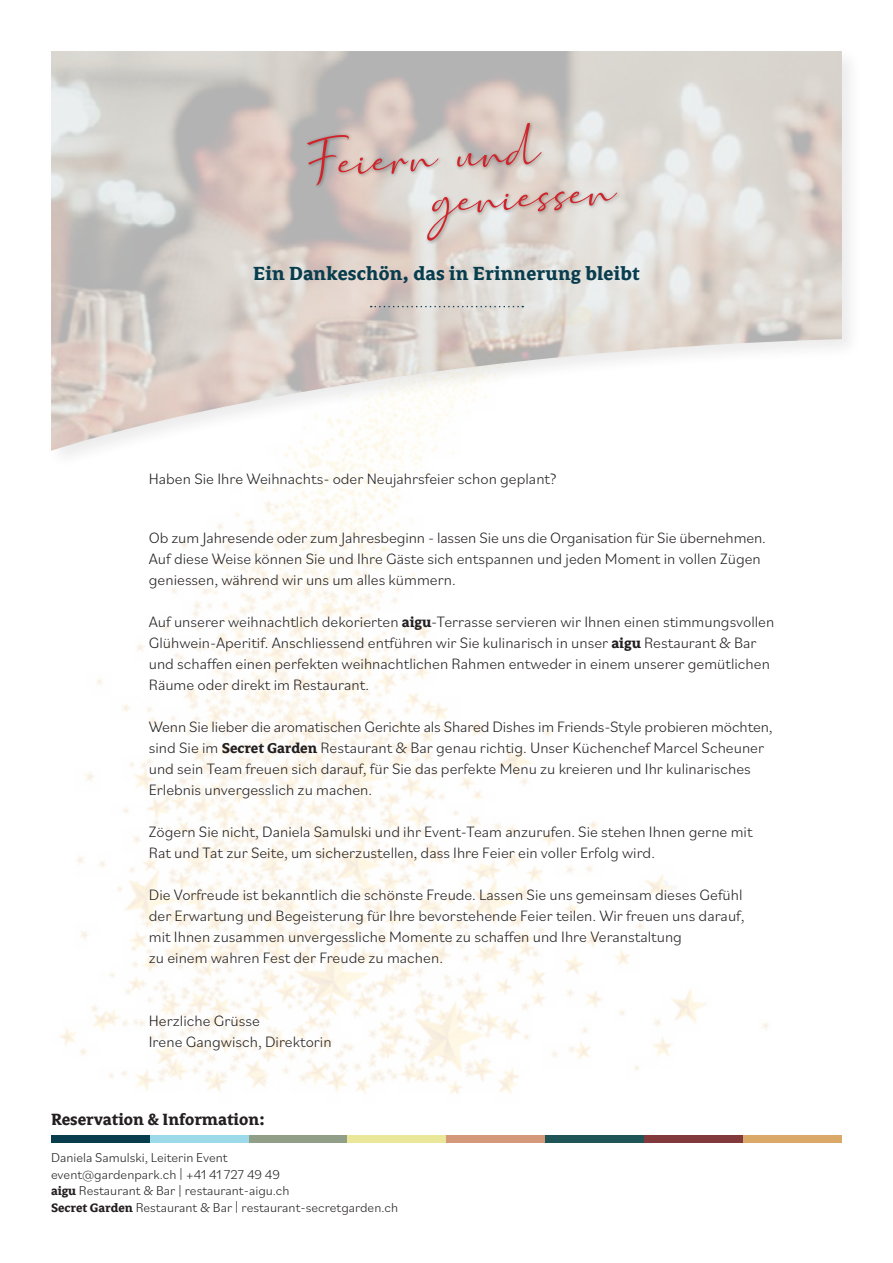
<style>
.page{position:relative;width:893px;height:1263px;background:#fff}
.page>*{position:absolute;margin:0;border:0;box-sizing:border-box;transform-origin:0 0}
.t1{font:52.5px/46px "Marthin Slant";color:#d1232a}
.t2{font:700 21px "Avance Pro";letter-spacing:.01em;color:#083d4d}
.t3{font:700 18px "Avance Pro";color:#231f20}
.t4{font:300 15.75px/21px "Bilo";color:#231f20}
.t5{font:300 13.5px/16.5px "Bilo";color:#231f20}
.s1{font-family:"Avance Pro";font-weight:700}
</style>
<div class="page">
<img style="left:60px;top:471px;width:709px;height:623px">
<div style="left:46px;top:46px;width:817px;height:425px;background:#231f20;opacity:.3"></div>
<img style="left:51px;top:51px;width:791px;height:400px">
<div style="left:304px;top:121px;width:317px;height:124px;background:#231f20;opacity:.4"></div>
<svg style="left:371px;top:306px;width:152px;height:1px"></svg>
<div style="left:51px;top:1135px;width:102px;height:8px;background:#083d4d"></div>
<div style="left:150px;top:1135px;width:102px;height:8px;background:#9cdaea"></div>
<div style="left:249px;top:1135px;width:101px;height:8px;background:#919e88"></div>
<div style="left:348px;top:1135px;width:101px;height:8px;background:#eae799"></div>
<div style="left:446px;top:1135px;width:102px;height:8px;background:#d3997a"></div>
<div style="left:545px;top:1135px;width:102px;height:8px;background:#1f5557"></div>
<div style="left:644px;top:1135px;width:102px;height:8px;background:#81393b"></div>
<div style="left:743px;top:1135px;width:99px;height:8px;background:#dba967"></div>
<h1 class="t1" style="left:427px;top:125px;width:184px;text-indent:-128px;rotate:-4deg">Feiern und geniessen</h1>
<h2 class="t2" style="left:253px;top:262px;width:388px">Ein Dankeschön, das in Erinnerung bleibt</h2>
<p class="t4" style="left:149px;top:467px;width:409px">Haben Sie Ihre Weihnachts- oder Neujahrsfeier schon geplant?</p>
<p class="t4" style="left:149px;top:526px;width:619px">Ob zum Jahresende oder zum Jahresbeginn - lassen Sie uns die Organisation für Sie übernehmen.<br>Auf diese Weise können Sie und Ihre Gäste sich entspannen und jeden Moment in vollen Zügen geniessen, während wir uns um alles kümmern.</p>
<p class="t4" style="left:149px;top:610px;width:627px">Auf unserer weihnachtlich dekorierten <span class="s1">aigu</span>-Terrasse servieren wir Ihnen einen stimmungsvollen Glühwein-Aperitif. Anschliessend entführen wir Sie kulinarisch in unser <span class="s1">aigu</span> Restaurant &amp; Bar und schaffen einen perfekten weihnachtlichen Rahmen entweder in einem unserer gemütlichen Räume oder direkt im Restaurant.</p>
<p class="t4" style="left:149px;top:715px;width:625px">Wenn Sie lieber die aromatischen Gerichte als Shared Dishes im Friends-Style probieren möchten, sind Sie im <span class="s1">Secret Garden</span> Restaurant &amp; Bar genau richtig. Unser Küchenchef Marcel Scheuner und sein Team freuen sich darauf, für Sie das perfekte Menu zu kreieren und Ihr kulinarisches Erlebnis unvergesslich zu machen.</p>
<p class="t4" style="left:149px;top:820px;width:605px">Zögern Sie nicht, Daniela Samulski und ihr Event-Team anzurufen. Sie stehen Ihnen gerne mit<br>Rat und Tat zur Seite, um sicherzustellen, dass Ihre Feier ein voller Erfolg wird.</p>
<p class="t4" style="left:149px;top:883px;width:597px">Die Vorfreude ist bekanntlich die schönste Freude. Lassen Sie uns gemeinsam dieses Gefühl der Erwartung und Begeisterung für Ihre bevorstehende Feier teilen. Wir freuen uns darauf, mit Ihnen zusammen unvergessliche Momente zu schaffen und Ihre Veranstaltung<br>zu einem wahren Fest der Freude zu machen.</p>
<p class="t4" style="left:149px;top:1009px;width:184px">Herzliche Grüsse<br>Irene Gangwisch, Direktorin</p>
<p class="t3" style="left:51px;top:1109px;width:215px">Reservation &amp; Information:</p>
<p class="t5" style="left:51px;top:1149px;width:349px">Daniela Samulski, Leiterin Event<br>event@gardenpark.ch | +41 41 727 49 49<br><span class="s1">aigu</span> Restaurant &amp; Bar | restaurant-aigu.ch<br><span class="s1">Secret Garden</span> Restaurant &amp; Bar | restaurant-secretgarden.ch</p>
</div>
